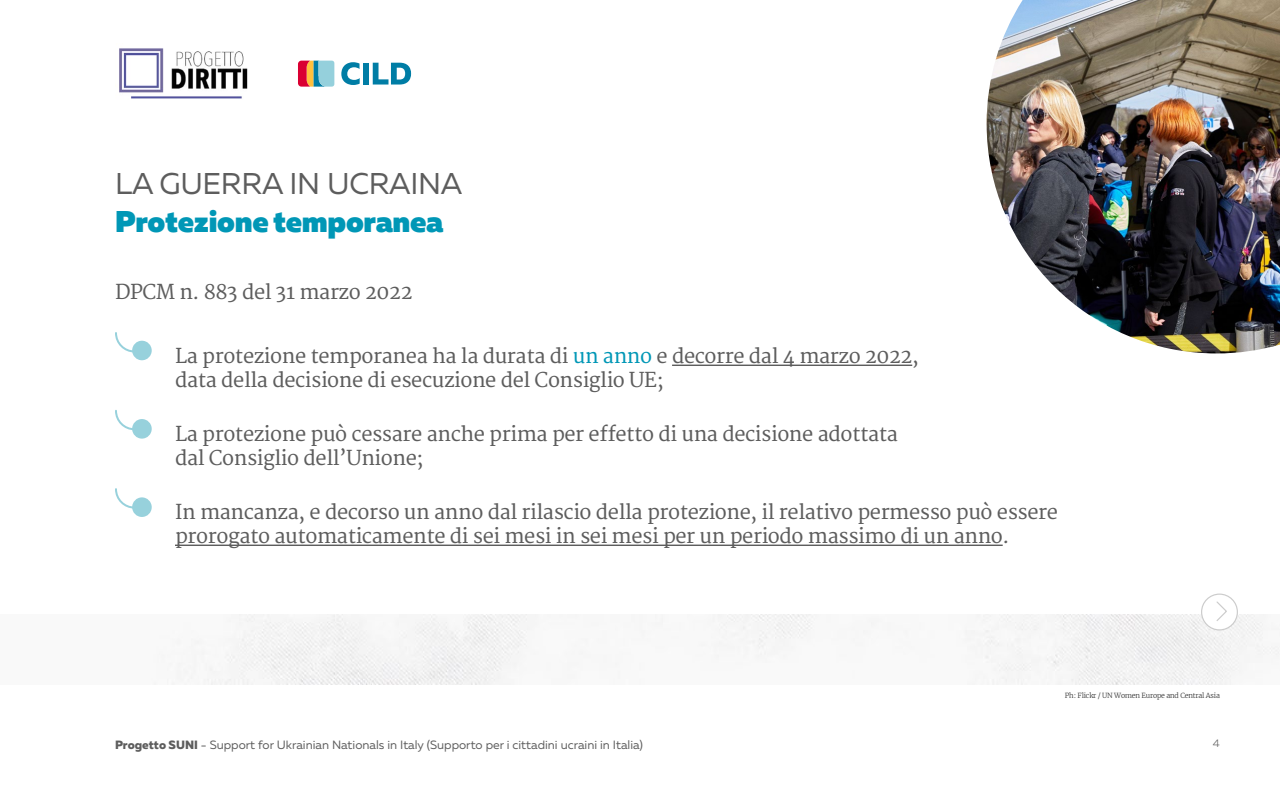
<style>
.page{position:relative;width:1280px;height:800px;background:#fff}
.page>*{position:absolute;margin:0;border:0;box-sizing:border-box;transform-origin:0 0}
.t1{font:900 30px "Muller";letter-spacing:-.01em;color:#0097b6}
.t2{font:30px "Muller";letter-spacing:-.01em;color:#5d5d5d}
.t3{font:20px/24px "Merriweather";letter-spacing:-.02em;color:#5d5d5d}
.t4{font:12px "Muller";color:#5d5d5d}
.t5{font:300 11px "Muller";color:#5d5d5d}
.t6{font:300 7px "Merriweather";letter-spacing:-.02em;color:#353535}
.s1{color:#0097b6}
.s2{font-weight:800}
</style>
<div class="page">
<img style="left:119px;top:48px;width:129px;height:51px">
<svg style="left:298px;top:61px;width:36px;height:26px"></svg>
<svg style="left:341px;top:62px;width:19px;height:23px"></svg>
<div style="left:363px;top:63px;width:6px;height:22px;background:#007da5"></div>
<svg style="left:373px;top:63px;width:38px;height:22px"></svg>
<img style="left:172px;top:614px;width:1107px;height:70px">
<hr style="left:672px;top:365px;width:240px;height:1px;background:#5d5d5d">
<hr style="left:175px;top:545px;width:828px;height:1px;background:#5d5d5d">
<div style="left:132px;top:341px;width:20px;height:19px;background:#97d1dc;border-radius:50%"></div>
<svg style="left:115px;top:332px;width:21px;height:21px"></svg>
<div style="left:132px;top:419px;width:20px;height:20px;background:#97d1dc;border-radius:50%"></div>
<svg style="left:115px;top:410px;width:21px;height:21px"></svg>
<div style="left:132px;top:497px;width:20px;height:20px;background:#97d1dc;border-radius:50%"></div>
<svg style="left:115px;top:488px;width:21px;height:22px"></svg>
<img style="left:987px;top:0;width:293px;height:353px">
<div style="left:1202px;top:594px;width:35px;height:36px;background:#fff;border-radius:50%"></div>
<div style="left:1201px;top:594px;width:37px;height:37px;border:1px solid #ccc;border-radius:50%"></div>
<svg style="left:1216px;top:601px;width:11px;height:20px"></svg>
<h1 class="t2" style="left:115px;top:165px;width:349px">LA GUERRA IN UCRAINA</h1>
<h1 class="t1" style="left:115px;top:203px;width:330px">Protezione temporanea</h1>
<p class="t3" style="left:115px;top:281px;width:299px">DPCM n. 883 del 31 marzo 2022</p>
<p class="t3" style="left:175px;top:345px;width:745px">La protezione temporanea ha la durata di <span class="s1">un anno</span> e decorre dal 4 marzo 2022, data della decisione di esecuzione del Consiglio UE;</p>
<p class="t3" style="left:175px;top:423px;width:725px">La protezione può cessare anche prima per effetto di una decisione adottata dal Consiglio dell’Unione;</p>
<p class="t3" style="left:175px;top:501px;width:884px">In mancanza, e decorso un anno dal rilascio della protezione, il relativo permesso può essere prorogato automaticamente di sei mesi in sei mesi per un periodo massimo di un anno.</p>
<p class="t6" style="left:1065px;top:690px;width:157px">Ph: Flickr / UN Women Europe and Central Asia</p>
<p class="t4" style="left:115px;top:737px;width:530px"><span class="s2">Progetto SUNI</span> - Support for Ukrainian Nationals in Italy (Supporto per i cittadini ucraini in Italia)</p>
<p class="t5" style="left:1213px;top:737px;width:9px">4</p>
</div>
